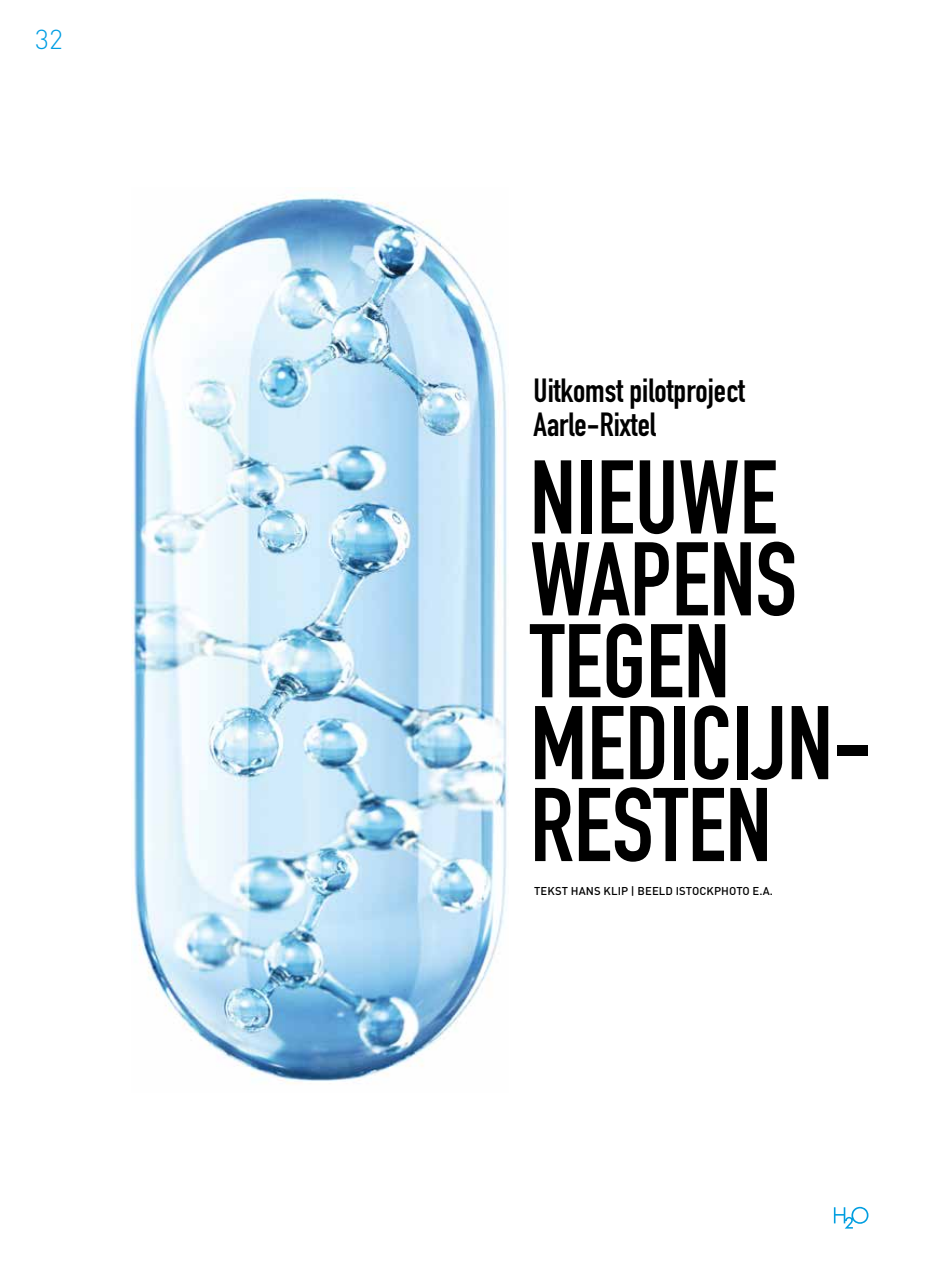
<style>
.page{position:relative;width:936px;height:1263px;background:#fff}
.page>*{position:absolute;margin:0;border:0;box-sizing:border-box;transform-origin:0 0}
.t1{font:102.75px/81.9px "DIN Engschrift";color:#000}
.t2{font:33px/33.9px "DIN Engschrift";color:#000}
.t3{font:300 27px "DIN Pro";color:#009ee3}
.t4{font:500 11.25px "DIN Pro";letter-spacing:.01em;color:#000}
</style>
<div class="page">
<svg style="left:833px;top:1207px;width:35px;height:21px"></svg>
<img style="left:132px;top:194px;width:376px;height:890px">
<h3 class="t3" style="left:35px;top:18px;width:29px">32</h3>
<h2 class="t2" style="left:533px;top:374px;width:213px">Uitkomst pilotproject<br>Aarle-Rixtel</h2>
<h1 class="t1" style="left:530px;top:457px;width:344px">NIEUWE<br>WAPENS<br>TEGEN<br>MEDICIJN-<br>RESTEN</h1>
<p class="t4" style="left:534px;top:882px;width:240px">TEKST HANS KLIP | BEELD ISTOCKPHOTO E.A.</p>
</div>
